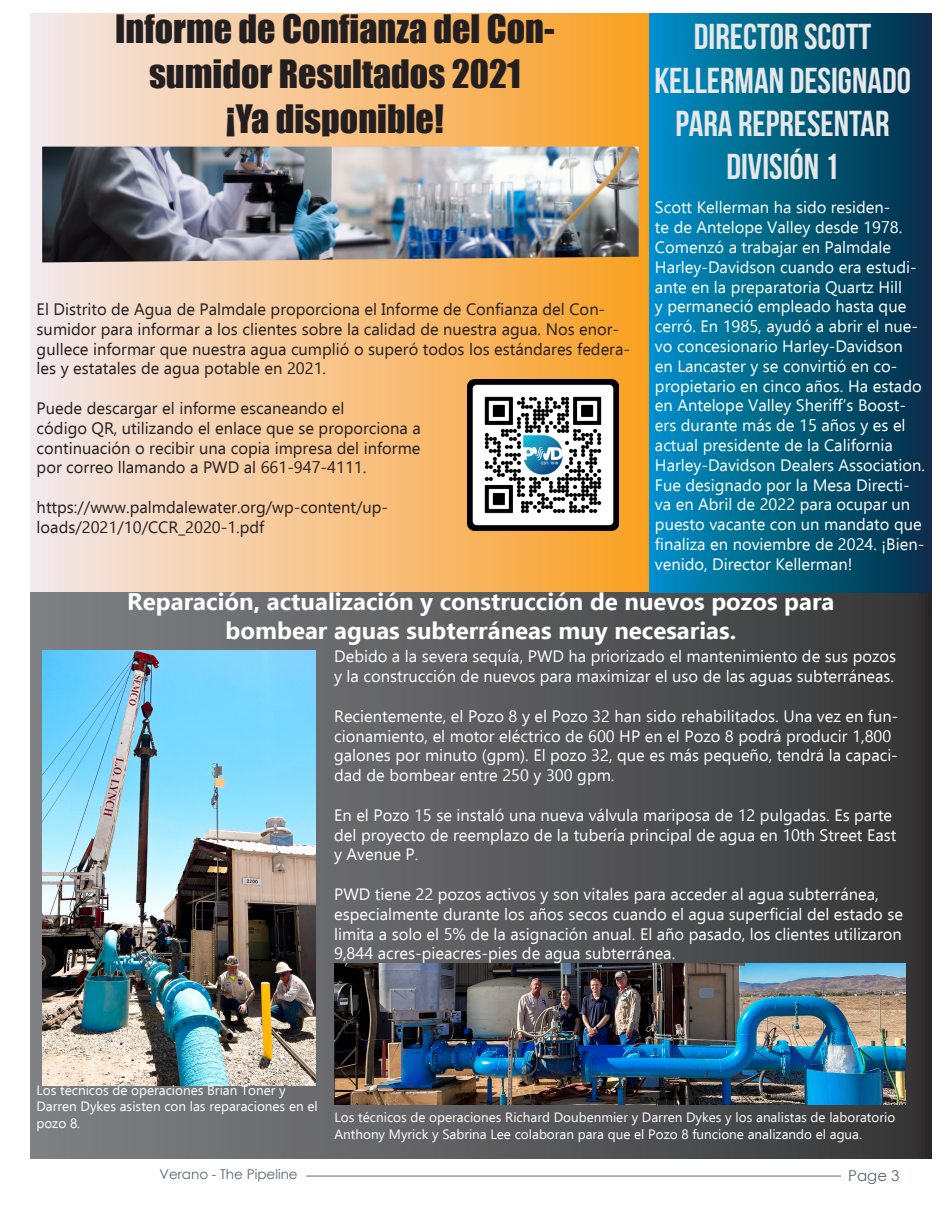
<style>
.page{position:relative;width:945px;height:1215px;background:#fff}
.page>*{position:absolute;margin:0;border:0;box-sizing:border-box;transform-origin:0 0}
.t1{font:36px/45px "Impact";color:#231f20;text-align:center}
.t2{font:36px/43.2px "Bebas Neue";color:#e6e7e9;text-align:center}
.t3{font:700 24px/28.8px "Ebrima";color:#fff;text-align:center}
.t4{font:16.5px/19.8px "Ebrima";color:#fff}
.t5{font:16.5px/19.8px "Ebrima";color:#231f20}
.t6{font:15px "Century Gothic";color:#58636f}
.t7{font:13.5px/16.2px "Ebrima";color:#fff}
.t8{font:13.5px "Century Gothic";color:#58636f}
</style>
<div class="page">
<div style="left:30px;top:14px;width:619px;height:685px;background:linear-gradient(to right,#f3e7ec,#faa022)"></div>
<div style="left:30px;top:592px;width:902px;height:566px;background:linear-gradient(to right,#818386,#373738)"></div>
<div style="left:649px;top:14px;width:283px;height:578px;background:linear-gradient(to right,#0091c4,#052d42)"></div>
<hr style="left:306px;top:1175px;width:535px;height:2px;background:#979c9c">
<img style="left:334px;top:964px;width:571px;height:140px">
<img style="left:42px;top:650px;width:274px;height:435px">
<img style="left:42px;top:147px;width:597px;height:115px">
<img style="left:468px;top:379px;width:151px;height:155px">
<p class="t1" style="left:115px;top:6px;width:441px">Informe de Confianza del Con&shy;sumidor Resultados 2021</p>
<p class="t1" style="left:226px;top:96px;width:219px">¡Ya disponible!</p>
<p class="t5" style="left:37px;top:299px;width:595px">El Distrito de Agua de Palmdale proporciona el Informe de Confianza del Con&shy;sumidor para informar a los clientes sobre la calidad de nuestra agua. Nos enor&shy;gullece informar que nuestra agua cumplió o superó todos los estándares federa&shy;les y estatales de agua potable en 2021.</p>
<p class="t5" style="left:37px;top:398px;width:309px">Puede descargar el informe escaneando el</p>
<p class="t5" style="left:37px;top:417px;width:386px;text-align:justify">código QR, utilizando el enlace que se proporciona a continuación o recibir una copia impresa del informe por correo llamando a PWD al 661-947-4111.</p>
<p class="t5" style="left:37px;top:497px;width:353px">https://www.palmdalewater.org/wp-content/up&shy;loads/2021/10/CCR_2020-1.pdf</p>
<p class="t2" style="left:694px;top:15px;width:179px">DIRECTOR SCOTT</p>
<p class="t2" style="left:654px;top:58px;width:258px">KELLERMAN DESIGNADO<br>PARA REPRESENTAR</p>
<p class="t2" style="left:726px;top:145px;width:114px">DIVISIÓN 1</p>
<p class="t4" style="left:655px;top:197px;width:272px">Scott Kellerman ha sido residen-<br>te de Antelope Valley desde 1978.<br>Comenzó a trabajar en Palmdale Harley-Davidson cuando era estudi&shy;ante en la preparatoria Quartz Hill<br>y permaneció empleado hasta que cerró. En 1985, ayudó a abrir el nue&shy;vo concesionario Harley-Davidson<br>en Lancaster y se convirtió en co&shy;propietario en cinco años. Ha estado en Antelope Valley Sheriff’s Boost&shy;ers durante más de 15 años y es el actual presidente de la California Harley-Davidson Dealers Association.<br>Fue designado por la Mesa Directi&shy;va en Abril de 2022 para ocupar un puesto vacante con un mandato que finaliza en noviembre de 2024. ¡Bien&shy;venido, Director Kellerman!</p>
<p class="t3" style="left:127px;top:586px;width:709px">Reparación, actualización y construcción de nuevos pozos para bombear aguas subterráneas muy necesarias.</p>
<p class="t4" style="left:334px;top:646px;width:564px">Debido a la severa sequía, PWD ha priorizado el mantenimiento de sus pozos y la construcción de nuevos para maximizar el uso de las aguas subterráneas.</p>
<p class="t4" style="left:334px;top:705px;width:566px">Recientemente, el Pozo 8 y el Pozo 32 han sido rehabilitados. Una vez en fun&shy;cionamiento, el motor eléctrico de 600 HP en el Pozo 8 podrá producir 1,800 galones por minuto (gpm). El pozo 32, que es más pequeño, tendrá la capaci&shy;dad de bombear entre 250 y 300 gpm.</p>
<p class="t4" style="left:334px;top:804px;width:564px">En el Pozo 15 se instaló una nueva válvula mariposa de 12 pulgadas. Es parte del proyecto de reemplazo de la tubería principal de agua en 10th Street East y Avenue P.</p>
<p class="t4" style="left:334px;top:884px;width:570px">PWD tiene 22 pozos activos y son vitales para acceder al agua subterránea, especialmente durante los años secos cuando el agua superficial del estado se limita a solo el 5% de la asignación anual. El año pasado, los clientes utilizaron 9,844 acres-pieacres-pies de agua subterránea.</p>
<p class="t7" style="left:36px;top:1082px;width:283px">Los técnicos de operaciones Brian Toner y<br>Darren Dykes asisten con las reparaciones en el pozo 8.</p>
<p class="t7" style="left:335px;top:1109px;width:562px">Los técnicos de operaciones Richard Doubenmier y Darren Dykes y los analistas de laboratorio<br>Anthony Myrick y Sabrina Lee colaboran para que el Pozo 8 funcione analizando el agua.</p>
<p class="t8" style="left:160px;top:1165px;width:140px">Verano - The Pipeline</p>
<p class="t6" style="left:848px;top:1165px;width:53px">Page 3</p>
</div>
